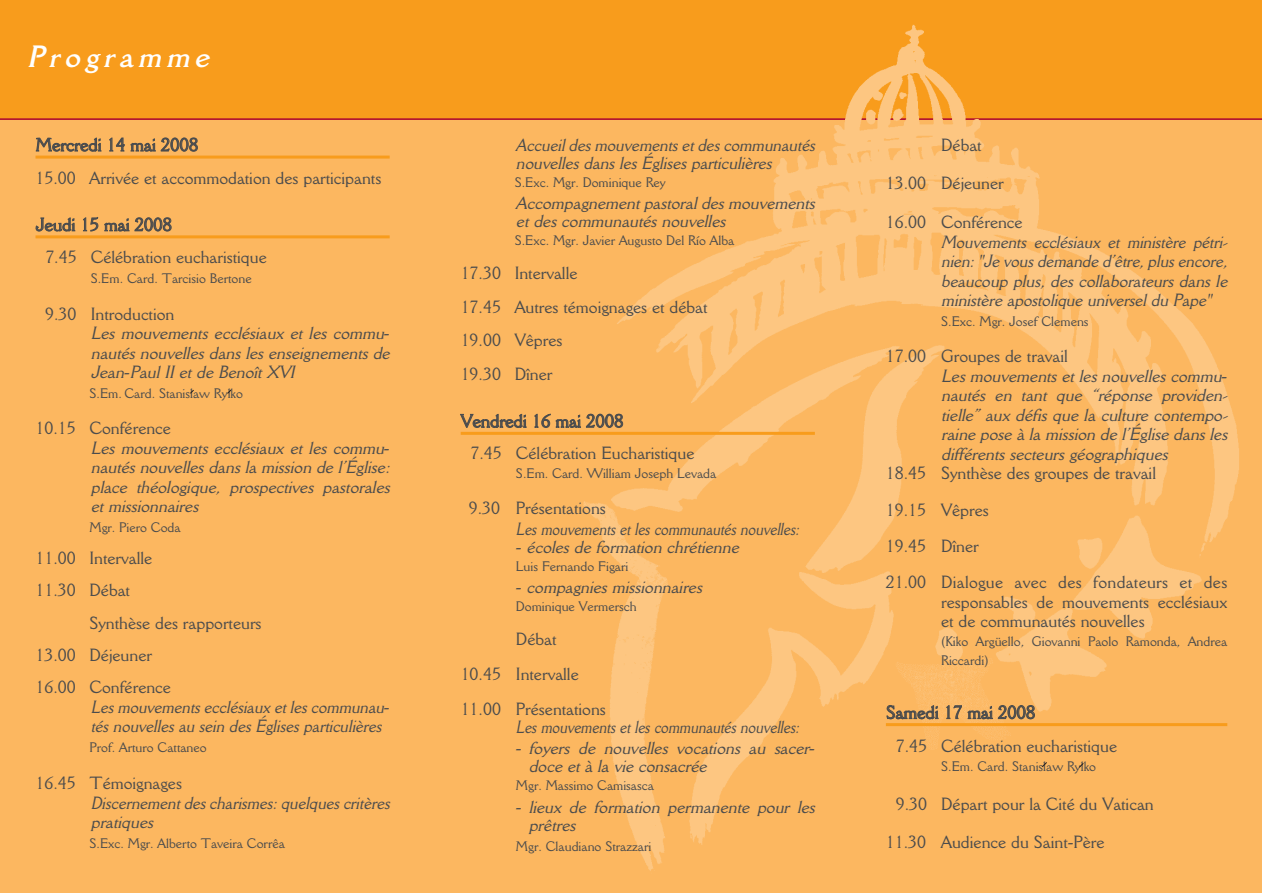
<style>
.page{position:relative;width:1263px;height:893px;background:#fff}
.page>*{position:absolute;margin:0;border:0;box-sizing:border-box;transform-origin:0 0}
.t1{font:italic 700 30px "Della Robbia BT";color:#fff}
.t2{font:18px "Della Robbia BT";color:#4b4c4d}
.t3{font:italic 17.25px/19.5px "Della Robbia BT";color:#4b4c4d}
.t4{font:17.25px/32.2px "Della Robbia BT";color:#4b4c4d}
.t5{font:italic 17.25px/19.5px "Della Robbia BT";color:#4b4c4d;scale:.95 1}
.t6{font:italic 17.25px "Della Robbia BT";color:#4b4c4d;scale:.86 1}
.t7{font:italic 17.25px/18px "Della Robbia BT";color:#4b4c4d;scale:.96 1}
.t8{font:13.5px/19.2px "Della Robbia BT";color:#4b4c4d}
.s1{font-style:normal}
.s2{font-family:"Palatino"}
.s3{font-family:"Palatino";font-style:italic}
</style>
<div class="page">
<div style="left:0;top:0;width:1262px;height:892px;background:#fcb760"></div>
<div style="left:0;top:0;width:1262px;height:119px;background:#f89c1c"></div>
<hr style="left:0;top:118px;width:1262px;height:2px;background:#ab0333">
<img style="left:513px;top:24px;width:749px;height:847px">
<hr style="left:36px;top:155px;width:354px;height:3px;background:#f89c1c">
<hr style="left:36px;top:235px;width:354px;height:3px;background:#f89c1c">
<hr style="left:461px;top:432px;width:354px;height:3px;background:#f89c1c">
<hr style="left:886px;top:723px;width:341px;height:3px;background:#f89c1c">
<svg style="left:227px;top:389px;width:5px;height:5px"></svg>
<svg style="left:1042px;top:762px;width:5px;height:5px"></svg>
<svg style="left:1079px;top:762px;width:5px;height:5px"></svg>
<h1 class="t1" style="left:27px;top:45px;width:189px">Programme</h1>
<p class="t2" style="left:36px;top:138px;width:164px">Mercredi 14 mai 2008</p>
<p class="t4" style="left:36px;top:163px;width:347px">15.00 Arrivée et accommodation des participants</p>
<p class="t2" style="left:36px;top:218px;width:138px">Jeudi 15 mai 2008</p>
<p class="t4" style="left:45px;top:242px;width:223px">7.45 Célébration eucharistique</p>
<p class="t8" style="left:91px;top:270px;width:162px">S.Em. Card. Tarcisio Bertone</p>
<p class="t3" style="left:91px;top:305px;width:304px;text-indent:-46px"><span class="s1">9.30 Introduction<br></span>Les mouvements ecclésiaux et les commu&shy;nautés nouvelles dans les enseignements de<br>Jean<span class="s2">-</span> Paul II et de Benoît XVI</p>
<p class="t8" style="left:90px;top:384px;width:155px">S.Em. Card. Stanislaw Rylko</p>
<p class="t3" style="left:91px;top:420px;width:304px;text-indent:-55px"><span class="s1">10.15 Conférence<br></span>Les mouvements ecclésiaux et les commu&shy;nautés nouvelles dans la mission de l’Église: place théologique, prospectives pastorales et missionnaires</p>
<p class="t8" style="left:90px;top:518px;width:93px">Mgr. Piero Coda</p>
<p class="t4" style="left:36px;top:543px;width:118px">11.00 Intervalle<br>11.30 Débat</p>
<p class="t4" style="left:36px;top:608px;width:228px;text-indent:54px">Synthèse des rapporteurs<br>13.00 Déjeuner<br>16.00 Conférence</p>
<p class="t5" style="left:91px;top:698px;width:316px">Lesmouvementsecclésiaux etlescommunau&shy;tés nouvelles au sein des Églises particulières</p>
<p class="t8" style="left:90px;top:738px;width:119px">Prof. Arturo Cattaneo</p>
<p class="t4" style="left:36px;top:768px;width:148px">16.45 Témoignages</p>
<p class="t5" style="left:91px;top:794px;width:319px">Discernementdescharismes:quelquescritères pratiques</p>
<p class="t8" style="left:90px;top:834px;width:197px">S.Exc. Mgr. Alberto Taveira Corrêa</p>
<p class="t7" style="left:516px;top:137px;width:316px">Accueildesmouvementsetdescommunautés nouvelles dans les Églises particulières</p>
<p class="t8" style="left:515px;top:173px;width:153px">S.Exc. Mgr. Dominique Rey</p>
<p class="t3" style="left:516px;top:195px;width:304px;line-height:18px">Accompagnementpastoraldesmouvements et des communautés nouvelles</p>
<p class="t8" style="left:515px;top:232px;width:221px">S.Exc. Mgr. Javier Augusto Del Río Alba</p>
<p class="t4" style="left:461px;top:257px;width:248px;line-height:33.8px">17.30 Intervalle<br>17.45 Autres témoignages et débat<br>19.00 Vêpres<br>19.30 Dîner</p>
<p class="t2" style="left:461px;top:414px;width:164px">Vendredi 16 mai 2008</p>
<p class="t4" style="left:471px;top:438px;width:225px">7.45 Célébration Eucharistique</p>
<p class="t8" style="left:516px;top:464px;width:202px">S.Em. Card. William Joseph Levada</p>
<p class="t4" style="left:469px;top:493px;width:139px">9.30 Présentations</p>
<p class="t6" style="left:516px;top:522px;width:334px">Les mouvements et les communautés nouvelles:</p>
<p class="t3" style="left:516px;top:538px;width:228px"><span class="s2">-</span> écoles de formation chrétienne</p>
<p class="t8" style="left:516px;top:557px;width:114px">Luis Fernando Figari</p>
<p class="t3" style="left:516px;top:578px;width:191px"><span class="s2">-</span> compagnies missionnaires</p>
<p class="t8" style="left:516px;top:597px;width:122px">Dominique Vermersch</p>
<p class="t4" style="left:461px;top:623px;width:147px;line-height:35px;text-indent:55px">Débat<br>10.45 Intervalle<br>11.00 Présentations</p>
<p class="t6" style="left:516px;top:720px;width:334px">Les mouvements et les communautés nouvelles:</p>
<p class="t3" style="left:529px;top:740px;width:288px;line-height:18px;text-indent:-13px"><span class="s2">-</span> foyers de nouvelles vocations au sacer&shy;doce et à la vie consacrée</p>
<p class="t8" style="left:516px;top:777px;width:139px">Mgr. Massimo Camisasca</p>
<p class="t3" style="left:529px;top:799px;width:291px;line-height:18px;text-indent:-13px"><span class="s2">-</span> lieux de formation permanente pour les prêtres</p>
<p class="t8" style="left:516px;top:837px;width:137px">Mgr. Claudiano Strazzari</p>
<p class="t4" style="left:941px;top:130px;width:42px">Débat</p>
<p class="t4" style="left:886px;top:169px;width:119px">13.00 Déjeuner</p>
<p class="t4" style="left:886px;top:207px;width:138px">16.00 Conférence</p>
<p class="t5" style="left:941px;top:233px;width:306px;text-align:justify">Mouvements ecclésiaux et ministère pétri&shy;nien:"Je vousdemande d’être,plusencore, beaucoup plus, des collaborateurs dans le ministère apostolique universel du Pape"</p>
<p class="t8" style="left:941px;top:312px;width:149px">S.Exc. Mgr. Josef Clemens</p>
<p class="t3" style="left:941px;top:348px;width:291px;text-indent:-55px"><span class="s1">17.00 Groupes de travail<br></span>Les mouvements et les nouvelles commu&shy;nautés en tant que “réponse providen&shy;tielle” aux défis que la culture contempo&shy;raine pose à la mission de l’Église dans les différents secteurs géographiques</p>
<p class="t4" style="left:886px;top:456px;width:343px;line-height:36.5px">18.45 Synthèse des groupes de travail<br>19.15 Vêpres<br>19.45 Dîner<br>21.00 Dialogue avec des fondateurs et des</p>
<p class="t4" style="left:941px;top:593px;width:288px;line-height:19.2px">responsables de mouvements ecclésiaux et de communautés nouvelles</p>
<p class="t8" style="left:941px;top:633px;width:288px">(Kiko Argüello, Giovanni Paolo Ramonda, Andrea<br>Riccardi)</p>
<p class="t2" style="left:886px;top:705px;width:151px">Samedi 17 mai 2008</p>
<p class="t4" style="left:896px;top:731px;width:223px">7.45 Célébration eucharistique</p>
<p class="t8" style="left:941px;top:758px;width:156px">S.Em. Card. Stanislaw Rylko</p>
<p class="t4" style="left:896px;top:788px;width:260px">9.30 Départ pour la Cité du Vatican</p>
<p class="t4" style="left:886px;top:827px;width:220px">11.30 Audience du Saint<span class="s3">-</span>Père</p>
</div>
